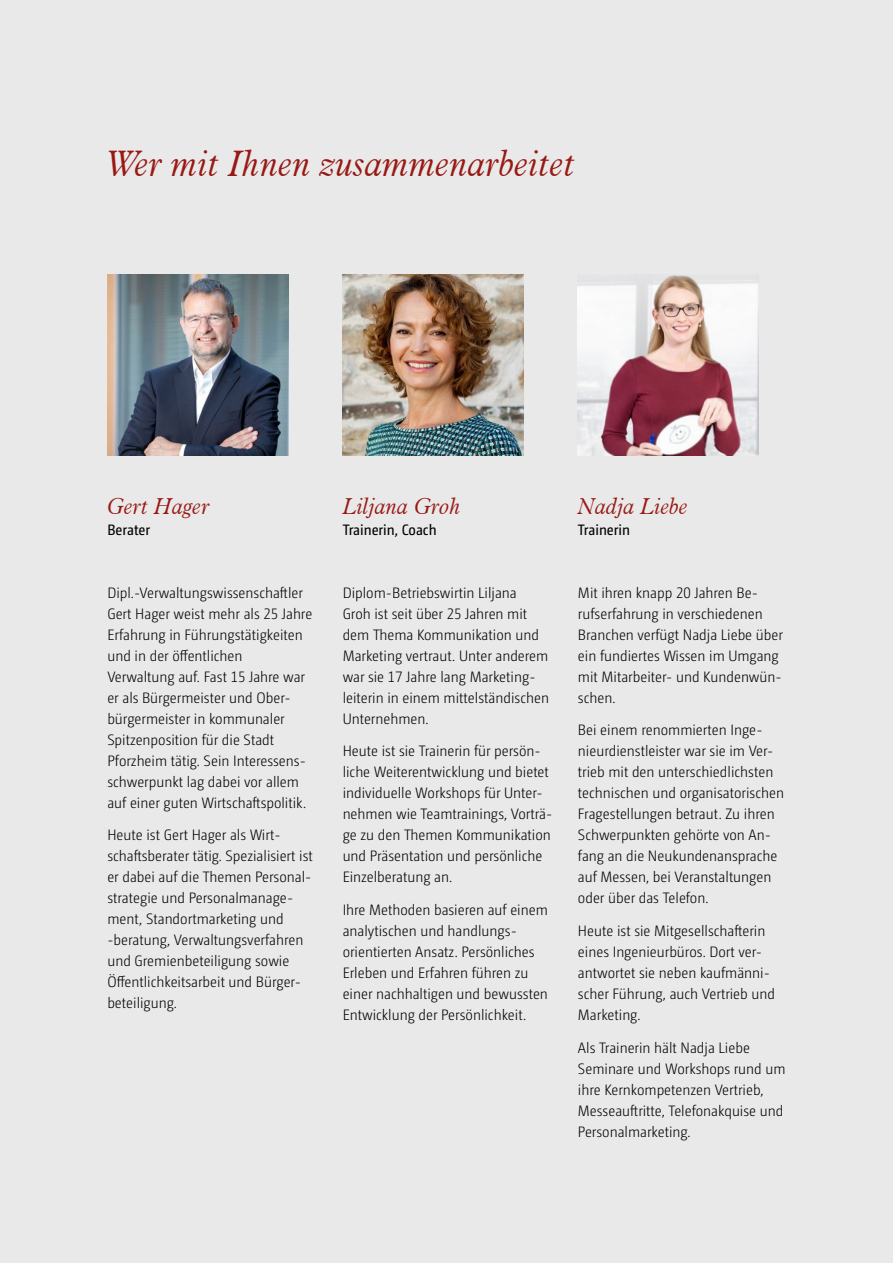
<style>
.page{position:relative;width:893px;height:1263px;background:#e9e9e9}
.page>*{position:absolute;margin:0;border:0;box-sizing:border-box;transform-origin:0 0}
.t1{font:italic 300 36px "Aldine 721 BT";color:#981914}
.t2{font:italic 300 22.5px "Aldine 721 BT";color:#981914}
.t3{font:300 15px/21px "Camingo LT Pro";color:#000}
.t4{font:15px "Camingo LT Pro";color:#000}
</style>
<div class="page">
<img style="left:107px;top:274px;width:181px;height:181px">
<img style="left:343px;top:274px;width:180px;height:181px">
<img style="left:578px;top:275px;width:181px;height:180px">
<h1 class="t1" style="left:107px;top:142px;width:470px">Wer mit Ihnen zusammenarbeitet</h1>
<h2 class="t2" style="left:107px;top:492px;width:104px">Gert Hager</h2>
<p class="t4" style="left:107px;top:520px;width:44px">Berater</p>
<p class="t3" style="left:107px;top:582px;width:206px">Dipl.-Verwaltungswissenschaftler<br>Gert Hager weist mehr als 25 Jahre<br>Erfahrung in Führungstätigkeiten und in der öffentlichen<br>Verwaltung auf. Fast 15 Jahre war er als Bürgermeister und Ober&shy;bürgermeister in kommunaler<br>Spitzenposition für die Stadt<br>Pforzheim tätig. Sein Interessens&shy;schwerpunkt lag dabei vor allem auf einer guten Wirtschaftspolitik.</p>
<p class="t3" style="left:107px;top:825px;width:207px">Heute ist Gert Hager als Wirt&shy;schaftsberater tätig. Spezialisiert ist er dabei auf die Themen Personal&shy;strategie und Personalmanage&shy;ment, Standortmarketing und -beratung, Verwaltungsverfahren und Gremienbeteiligung sowie<br>Öffentlichkeitsarbeit und Bürger&shy;beteiligung.</p>
<h2 class="t2" style="left:343px;top:492px;width:120px">Liljana Groh</h2>
<p class="t4" style="left:343px;top:520px;width:95px">Trainerin, Coach</p>
<p class="t3" style="left:343px;top:582px;width:208px">Diplom-Betriebswirtin Liljana<br>Groh ist seit über 25 Jahren mit dem Thema Kommunikation und<br>Marketing vertraut. Unter anderem war sie 17 Jahre lang Marketing&shy;leiterin in einem mittelständischen<br>Unternehmen.</p>
<p class="t3" style="left:343px;top:741px;width:211px">Heute ist sie Trainerin für persön&shy;liche Weiterentwicklung und bietet individuelle Workshops für Unter&shy;nehmen wie Teamtrainings, Vorträ&shy;ge zu den Themen Kommunikation und Präsentation und persönliche<br>Einzelberatung an.</p>
<p class="t3" style="left:343px;top:900px;width:207px">Ihre Methoden basieren auf einem analytischen und handlungs&shy;orientierten Ansatz. Persönliches Erleben und Erfahren führen zu einer nachhaltigen und bewussten Entwicklung der Persönlichkeit.</p>
<h2 class="t2" style="left:578px;top:492px;width:112px">Nadja Liebe</h2>
<p class="t4" style="left:578px;top:520px;width:54px">Trainerin</p>
<p class="t3" style="left:578px;top:582px;width:206px">Mit ihren knapp 20 Jahren Be&shy;rufserfahrung in verschiedenen<br>Branchen verfügt Nadja Liebe über ein fundiertes Wissen im Umgang mit Mitarbeiter- und Kundenwün&shy;schen.</p>
<p class="t3" style="left:578px;top:720px;width:208px">Bei einem renommierten Inge&shy;nieurdienstleister war sie im Ver&shy;trieb mit den unterschiedlichsten technischen und organisatorischen<br>Fragestellungen betraut. Zu ihren<br>Schwerpunkten gehörte von An&shy;fang an die Neukundenansprache auf Messen, bei Veranstaltungen oder über das Telefon.</p>
<p class="t3" style="left:578px;top:921px;width:199px">Heute ist sie Mitgesellschafterin eines Ingenieurbüros. Dort ver&shy;antwortet sie neben kaufmänni&shy;scher Führung, auch Vertrieb und<br>Marketing.</p>
<p class="t3" style="left:578px;top:1037px;width:209px">Als Trainerin hält Nadja Liebe<br>Seminare und Workshops rund um ihre Kernkompetenzen Vertrieb,<br>Messeauftritte, Telefonakquise und<br>Personalmarketing.</p>
</div>
